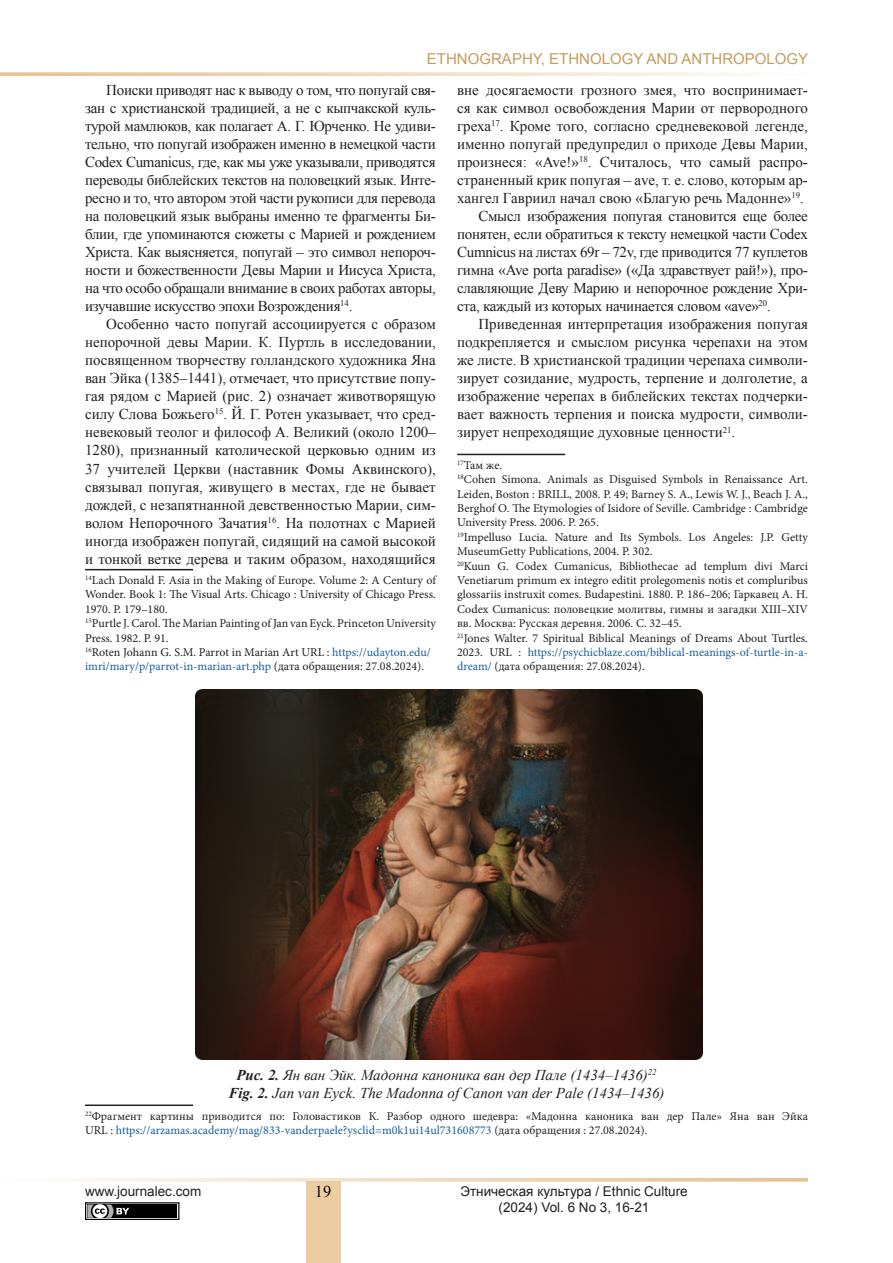
<style>
.page{position:relative;width:893px;height:1263px;background:#fff}
.page>*{position:absolute;margin:0;border:0;box-sizing:border-box;transform-origin:0 0}
.t1{font:16.5px "Times New Roman";color:#000}
.t2{font:15px/18px "Times New Roman";letter-spacing:-.01em;color:#231f20;text-align:justify}
.t3{font:italic 15px "Times New Roman";color:#231f20}
.t4{font:15px "Arial";color:#c69a5c}
.t5{font:13.5px/16.2px "Arial";color:#231f20;text-align:center}
.t6{font:12px/14.4px "Minion Pro";color:#231f20;text-align:justify}
.s1{color:#175d9e}
.s2{font-weight:700}
</style>
<div class="page">
<div style="left:306px;top:1182px;width:34px;height:81px;background:#ebcda1"></div>
<svg style="left:0;top:72px;width:745px;height:4px;background:#f0dec5"></svg>
<svg style="left:64px;top:1178px;width:744px;height:4px;background:#f0ddc5"></svg>
<div style="left:85px;top:1202px;width:94px;height:18px;border:1px solid #000"></div>
<div style="left:87px;top:1204px;width:90px;height:14px;background:#000"></div>
<svg style="left:87px;top:1204px;width:42px;height:14px"></svg>
<hr style="left:85px;top:569px;width:108px;height:1px;background:#231f20">
<hr style="left:457px;top:454px;width:108px;height:1px;background:#231f20">
<img style="left:195px;top:689px;width:508px;height:370px">
<hr style="left:85px;top:1104px;width:108px;height:2px;background:#231f20">
<p class="t4" style="left:427px;top:49px;width:383px">ETHNOGRAPHY, ETHNOLOGY AND ANTHROPOLOGY</p>
<p class="t2" style="left:85px;top:81px;width:352px;text-indent:21px">Поиски приводят нас к выводу о том, что попугай свя&shy;зан с христианской традицией, а не с кыпчакской куль&shy;турой мамлюков, как полагает А. Г. Юрченко. Не удиви&shy;тельно, что попугай изображен именно в немецкой части Codex Cumanicus, где, как мы уже указывали, приводятся переводы библейских текстов на половецкий язык. Инте&shy;ресно и то, что автором этой части рукописи для перевода на половецкий язык выбраны именно те фрагменты Би&shy;блии, где упоминаются сюжеты с Марией и рождением Христа. Как выясняется, попугай – это символ непороч&shy;ности и божественности Девы Марии и Иисуса Христа, на что особо обращали внимание в своих работах авторы, изучавшие искусство эпохи Возрождения<sup>14</sup>.</p>
<p class="t2" style="left:85px;top:315px;width:352px;text-indent:21px">Особенно часто попугай ассоциируется с образом непорочной девы Марии. К. Пуртль в исследовании, посвященном творчеству голландского художника Яна ван Эйка (1385–1441), отмечает, что присутствие попу&shy;гая рядом с Марией (рис. 2) означает животворящую силу Слова Божьего<sup>15</sup>. Й. Г. Ротен указывает, что сред&shy;невековый теолог и философ А. Великий (около 1200– 1280), признанный католической церковью одним из 37 учителей Церкви (наставник Фомы Аквинского), связывал попугая, живущего в местах, где не бывает дождей, с незапятнанной девственностью Марии, сим&shy;волом Непорочного Зачатия<sup>16</sup>. На полотнах с Марией иногда изображен попугай, сидящий на самой высокой и тонкой ветке дерева и таким образом, находящийся</p>
<p class="t6" style="left:85px;top:573px;width:352px"><sup>14</sup>Lach Donald F. Asia in the Making of Europe. Volume 2: A Century of Wonder. Book 1: The Visual Arts. Chicago : University of Chicago Press.<br>1970. P. 179–180.</p>
<p class="t6" style="left:85px;top:616px;width:352px"><sup>15</sup>Purtle J. Carol. The Marian Painting of Jan van Eyck. Princeton University<br>Press. 1982. P. 91.</p>
<p class="t6" style="left:85px;top:645px;width:347px"><sup>16</sup>Roten Johann G. S.M. Parrot in Marian Art URL : <span class="s1">https://udayton.edu/ imri/mary/p/parrot-in-marian-art.php</span> (дата обращения: 27.08.2024).</p>
<p class="t2" style="left:457px;top:81px;width:352px">вне досягаемости грозного змея, что воспринимает&shy;ся как символ освобождения Марии от первородного греха<sup>17</sup>. Кроме того, согласно средневековой легенде, именно попугай предупредил о приходе Девы Марии, произнеся: «Ave!»<sup>18</sup>. Считалось, что самый распро&shy;страненный крик попугая – ave, т. е. слово, которым ар&shy;хангел Гавриил начал свою «Благую речь Мадонне»<sup>19</sup>.</p>
<p class="t2" style="left:457px;top:207px;width:352px;text-indent:21px">Смысл изображения попугая становится еще более понятен, если обратиться к тексту немецкой части Codex Cumnicus на листах 69r – 72v, где приводится 77 куплетов гимна «Ave porta paradise» («Да здравствует рай!»), про&shy;славляющие Деву Марию и непорочное рождение Хри&shy;ста, каждый из которых начинается словом «ave»<sup>20</sup>.</p>
<p class="t2" style="left:457px;top:315px;width:352px;text-indent:21px">Приведенная интерпретация изображения попугая подкрепляется и смыслом рисунка черепахи на этом же листе. В христианской традиции черепаха символи&shy;зирует созидание, мудрость, терпение и долголетие, а изображение черепах в библейских текстах подчерки&shy;вает важность терпения и поиска мудрости, символи&shy;зирует непреходящие духовные ценности<sup>21</sup>.</p>
<p class="t6" style="left:457px;top:458px;width:47px"><sup>17</sup>Там же.</p>
<p class="t6" style="left:457px;top:472px;width:352px"><sup>18</sup>Cohen Simona. Animals as Disguised Symbols in Renaissance Art.<br>Leiden, Boston : BRILL, 2008. P. 49; Barney S. A., Lewis W. J., Beach J. A., Berghof O. The Etymologies of Isidore of Seville. Cambridge : Cambridge University Press. 2006. P. 265.</p>
<p class="t6" style="left:457px;top:530px;width:352px"><sup>19</sup>Impelluso Lucia. Nature and Its Symbols. Los Angeles: J.P. Getty<br>MuseumGetty Publications, 2004. P. 302.</p>
<p class="t6" style="left:457px;top:559px;width:352px"><sup>20</sup>Kuun G. Codex Cumanicus, Bibliothecae ad templum divi Marci Venetiarum primum ex integro editit prolegomenis notis et compluribus glossariis instruxit comes. Budapestini. 1880. P. 186–206; Гаркавец А. Н.<br>Codex Cumanicus: половецкие молитвы, гимны и загадки XIII–XIV вв. Москва: Русская деревня. 2006. С. 32–45.</p>
<p class="t6" style="left:457px;top:631px;width:352px"><sup>21</sup>Jones Walter. 7 Spiritual Biblical Meanings of Dreams About Turtles.<br>2023. URL : <span class="s1">https://psychicblaze.com/biblical-meanings-of-turtle-in-a&shy;dream/</span> (дата обращения: 27.08.2024).</p>
<p class="t3" style="left:236px;top:1064px;width:422px"><span class="s2">Рис. 2.</span> Ян ван Эйк. Мадонна каноника ван дер Пале (1434–1436)<sup>22</sup></p>
<p class="t3" style="left:228px;top:1082px;width:438px"><span class="s2">Fig. 2.</span> Jan van Eyck. The Madonna of Canon van der Pale (1434–1436)</p>
<p class="t6" style="left:85px;top:1109px;width:724px"><sup>22</sup>Фрагмент картины приводится по: Головастиков К. Разбор одного шедевра: «Мадонна каноника ван дер Пале» Яна ван Эйка<br>URL : <span class="s1">https://arzamas.academy/mag/833-vanderpaele?ysclid=m0k1ui14ul731608773</span> (дата обращения : 27.08.2024).</p>
<p class="t5" style="left:85px;top:1183px;width:118px">www.journalec.com</p>
<p class="t5" style="left:460px;top:1183px;width:229px">Этническая культура / Ethnic Culture (2024) Vol. 6 No 3, 16-21</p>
<p class="t1" style="left:315px;top:1181px;width:18px">19</p>
</div>
